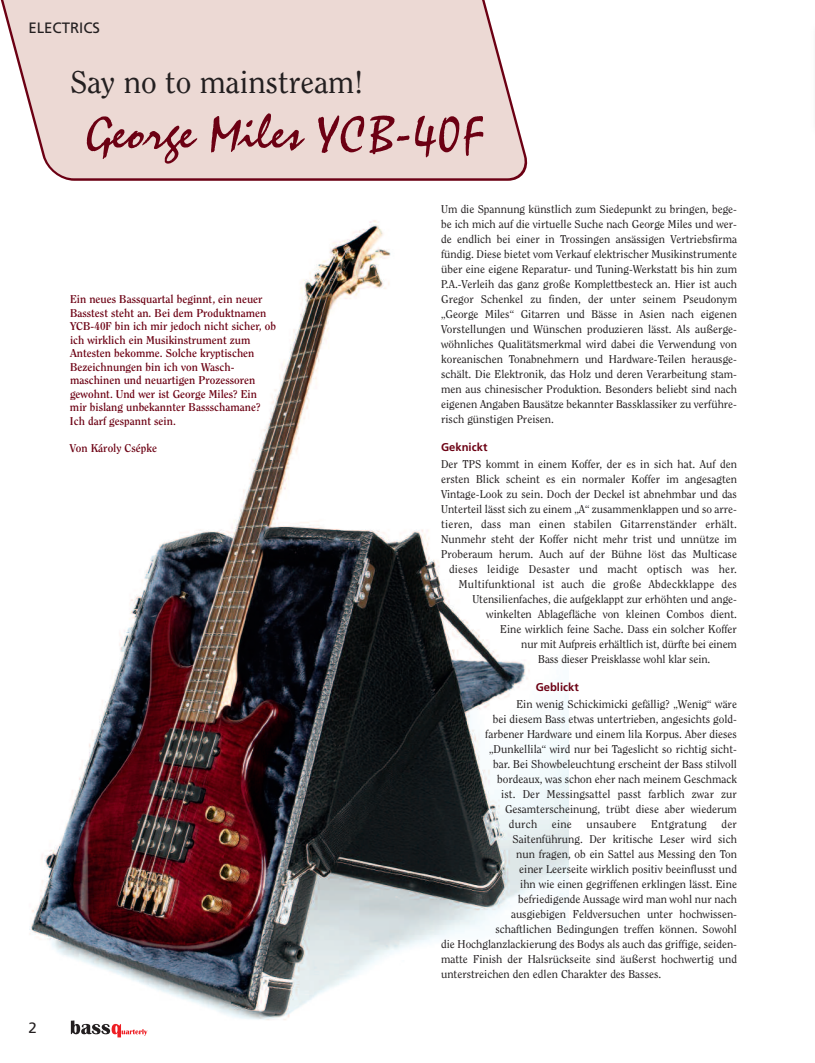
<style>
.page{position:relative;width:815px;height:1063px;background:#fff}
.page>*{position:absolute;margin:0;border:0;box-sizing:border-box;transform-origin:0 0}
.t1{font:31.25px "Clearface Std";color:#231f20}
.t2{font:15px "Frutiger";color:#231f20}
.t3{font:11.25px/15px "Clearface Std";color:#231f20;text-align:justify}
.t4{font:700 11.25px/13.5px "Clearface Std";color:#6c0013}
.t5{font:11.25px "Clearface Std";letter-spacing:.02em;color:#231f20}
.t6{font:700 11.25px "Frutiger";color:#6c0013}
</style>
<div class="page">
<img style="left:29px;top:220px;width:540px;height:818px">
<svg style="left:0;top:0;width:528px;height:181px;background:#ead7d3"></svg>
<svg style="left:71px;top:1020px;width:76px;height:17px"></svg>
<svg style="left:87px;top:113px;width:396px;height:51px;background:#d1acac"></svg>
<h2 class="t2" style="left:28px;top:21px;width:73px">ELECTRICS</h2>
<h1 class="t1" style="left:70px;top:69px;width:295px">Say no to mainstream!</h1>
<p class="t4" style="left:70px;top:293px;width:208px">Ein neues Bassquartal beginnt, ein neuer Basstest steht an. Bei dem Produktnamen YCB-40F bin ich mir jedoch nicht sicher, ob ich wirklich ein Musikinstrument zum Antesten bekomme. Solche kryptischen Bezeichnungen bin ich von Wasch&shy;maschinen und neuartigen Prozessoren gewohnt. Und wer ist George Miles? Ein mir bislang unbekannter Bassschamane?<br>Ich darf gespannt sein.</p>
<p class="t4" style="left:70px;top:442px;width:89px">Von Károly Csépke</p>
<h2 class="t2" style="left:28px;top:1022px;width:10px">2</h2>
<p class="t3" style="left:441px;top:202px;width:297px">Um die Spannung künstlich zum Siedepunkt zu bringen, bege&shy;be ich mich auf die virtuelle Suche nach George Miles und wer&shy;de endlich bei einer in Trossingen ansässigen Vertriebsfirma fündig. Diese bietet vom Verkauf elektrischer Musikinstrumente über eine eigene Reparatur- und Tuning-Werkstatt bis hin zum P.A.-Verleih das ganz große Komplettbesteck an. Hier ist auch Gregor Schenkel zu finden, der unter seinem Pseudonym „George Miles“ Gitarren und Bässe in Asien nach eigenen Vorstellungen und Wünschen produzieren lässt. Als außerge&shy;wöhnliches Qualitätsmerkmal wird dabei die Verwendung von koreanischen Tonabnehmern und Hardware-Teilen herausge&shy;schält. Die Elektronik, das Holz und deren Verarbeitung stam&shy;men aus chinesischer Produktion. Besonders beliebt sind nach eigenen Angaben Bausätze bekannter Bassklassiker zu verführe&shy;risch günstigen Preisen.</p>
<p class="t6" style="left:441px;top:443px;width:48px">Geknickt</p>
<p class="t3" style="left:441px;top:457px;width:297px">Der TPS kommt in einem Koffer, der es in sich hat. Auf den</p>
<p class="t3" style="left:441px;top:472px;width:297px">ersten Blick scheint es ein normaler Koffer im angesagten</p>
<p class="t3" style="left:441px;top:487px;width:297px">Vintage-Look zu sein. Doch der Deckel ist abnehmbar und das</p>
<p class="t3" style="left:441px;top:502px;width:297px">Unterteil lässt sich zu einem „A“ zusammenklappen und so arre-</p>
<p class="t5" style="left:441px;top:519px;width:297px">tieren, dass man einen stabilen Gitarrenständer erhält.</p>
<p class="t3" style="left:441px;top:532px;width:297px">Nunmehr steht der Koffer nicht mehr trist und unnütze im</p>
<p class="t3" style="left:441px;top:547px;width:297px">Proberaum herum. Auch auf der Bühne löst das Multicase</p>
<p class="t5" style="left:449px;top:564px;width:289px">dieses leidige Desaster und macht optisch was her.</p>
<p class="t5" style="left:459px;top:579px;width:280px">Multifunktional ist auch die große Abdeckklappe des</p>
<p class="t3" style="left:472px;top:592px;width:266px">Utensilienfaches, die aufgeklappt zur erhöhten und ange-</p>
<p class="t3" style="left:486px;top:607px;width:252px">winkelten Ablagefläche von kleinen Combos dient.</p>
<p class="t3" style="left:500px;top:622px;width:238px">Eine wirklich feine Sache. Dass ein solcher Koffer</p>
<p class="t3" style="left:521px;top:637px;width:217px">nur mit Aufpreis erhältlich ist, dürfte bei einem</p>
<p class="t3" style="left:538px;top:652px;width:174px">Bass dieser Preisklasse wohl klar sein.</p>
<p class="t6" style="left:536px;top:683px;width:45px">Geblickt</p>
<p class="t3" style="left:516px;top:697px;width:222px">Ein wenig Schickimicki gefällig? „Wenig“ wäre</p>
<p class="t3" style="left:493px;top:712px;width:246px">bei diesem Bass etwas untertrieben, angesichts gold-</p>
<p class="t3" style="left:485px;top:727px;width:253px">farbener Hardware und einem lila Korpus. Aber dieses</p>
<p class="t3" style="left:489px;top:742px;width:249px">„Dunkellila“ wird nur bei Tageslicht so richtig sicht-</p>
<p class="t3" style="left:493px;top:757px;width:245px">bar. Bei Showbeleuchtung erscheint der Bass stilvoll</p>
<p class="t3" style="left:497px;top:772px;width:241px">bordeaux, was schon eher nach meinem Geschmack</p>
<p class="t3" style="left:501px;top:787px;width:237px">ist. Der Messingsattel passt farblich zwar zur</p>
<p class="t3" style="left:505px;top:802px;width:233px">Gesamterscheinung, trübt diese aber wiederum</p>
<p class="t3" style="left:509px;top:817px;width:30px">durch</p>
<p class="t3" style="left:552px;top:817px;width:22px">eine</p>
<p class="t5" style="left:587px;top:819px;width:51px">unsaubere</p>
<p class="t5" style="left:651px;top:819px;width:57px">Entgratung</p>
<p class="t3" style="left:722px;top:817px;width:17px">der</p>
<p class="t3" style="left:513px;top:832px;width:226px">Saitenführung. Der kritische Leser wird sich</p>
<p class="t3" style="left:516px;top:847px;width:222px">nun fragen, ob ein Sattel aus Messing den Ton</p>
<p class="t3" style="left:519px;top:862px;width:219px">einer Leerseite wirklich positiv beeinflusst und</p>
<p class="t3" style="left:520px;top:877px;width:218px">ihn wie einen gegriffenen erklingen lässt. Eine</p>
<p class="t3" style="left:518px;top:892px;width:220px">befriedigende Aussage wird man wohl nur nach</p>
<p class="t3" style="left:511px;top:907px;width:227px">ausgiebigen Feldversuchen unter hochwissen-</p>
<p class="t3" style="left:495px;top:922px;width:243px">schaftlichen Bedingungen treffen können. Sowohl</p>
<p class="t3" style="left:441px;top:937px;width:297px">die Hochglanzlackierung des Bodys als auch das griffige, seiden-</p>
<p class="t3" style="left:441px;top:952px;width:297px">matte Finish der Halsrückseite sind äußerst hochwertig und</p>
<p class="t3" style="left:441px;top:967px;width:222px">unterstreichen den edlen Charakter des Basses.</p>
</div>
